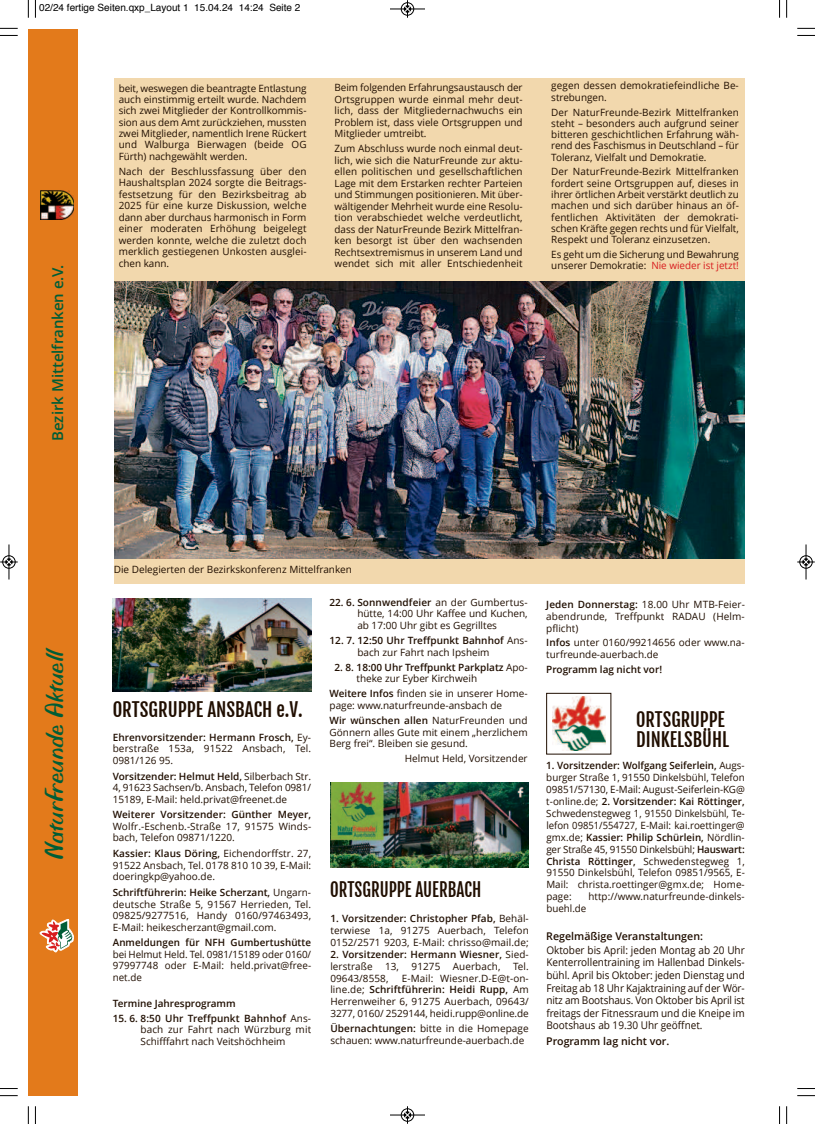
<style>
.page{position:relative;width:815px;height:1124px;background:#fff}
.page>*{position:absolute;margin:0;border:0;box-sizing:border-box;transform-origin:0 0}
.t1{font:27.5px "Biffo";color:#005d36}
.t2{font:18.75px/20px "Fjalla One";color:#200e00}
.t3{font:18.75px "Fjalla One";color:#200e00;scale:.9 1}
.t4{font:600 15px "Open Sans";color:#005d36}
.t5{font:10.62px/12.5px "Open Sans";color:#200e00;text-align:justify;scale:.94 1}
.t6{font:600 10.62px "Open Sans";color:#200e00}
.t7{font:10px/11.5px "Open Sans";color:#200e00;text-align:justify}
.t8{font:600 10px/11.6px "Open Sans";letter-spacing:.005em;color:#200e00}
.t9{font:10px "Helvetica";color:#000}
.s1{color:#d81d1f}
.s2{font-weight:600}
.s3{font-weight:400}
</style>
<div class="page">
<div style="left:114px;top:78px;width:631px;height:505px;background:#f2d8ad"></div>
<div style="left:28px;top:29px;width:50px;height:1066px;background:#e37a1b"></div>
<img style="left:41px;top:191px;width:33px;height:29px">
<svg style="left:40px;top:919px;width:34px;height:33px"></svg>
<img style="left:114px;top:281px;width:631px;height:277px">
<img style="left:553px;top:696px;width:52px;height:54px">
<div style="left:546px;top:693px;width:65px;height:61px;border:1px solid #200e00"></div>
<img style="left:113px;top:598px;width:198px;height:93px">
<img style="left:330px;top:782px;width:199px;height:85px">
<svg style="left:35px;top:0;width:1px;height:18px"></svg>
<svg style="left:0;top:35px;width:18px;height:1px"></svg>
<svg style="left:779px;top:0;width:1px;height:18px"></svg>
<svg style="left:797px;top:35px;width:18px;height:1px"></svg>
<svg style="left:35px;top:1106px;width:1px;height:17px"></svg>
<svg style="left:779px;top:1106px;width:1px;height:17px"></svg>
<svg style="left:28px;top:0;width:1px;height:18px"></svg>
<svg style="left:0;top:28px;width:18px;height:1px"></svg>
<svg style="left:786px;top:0;width:1px;height:18px"></svg>
<svg style="left:797px;top:28px;width:18px;height:1px"></svg>
<svg style="left:28px;top:1106px;width:1px;height:17px"></svg>
<svg style="left:0;top:1088px;width:18px;height:8px"></svg>
<svg style="left:786px;top:1106px;width:1px;height:17px"></svg>
<svg style="left:797px;top:1088px;width:18px;height:8px"></svg>
<div style="left:401px;top:2px;width:13px;height:14px;border:1px solid #fff;border-radius:50%"></div>
<hr style="left:390px;top:9px;width:35px;height:1px;background:#000">
<div style="left:401px;top:3px;width:13px;height:12px;border:1px solid #000;border-radius:50%"></div>
<svg style="left:404px;top:0;width:7px;height:18px"></svg>
<hr style="left:390px;top:1114px;width:35px;height:1px;background:#000">
<div style="left:401px;top:1108px;width:13px;height:13px;border:1px solid #000;border-radius:50%"></div>
<svg style="left:404px;top:1106px;width:7px;height:17px"></svg>
<div style="left:2px;top:555px;width:14px;height:13px;border:1px solid #fff;border-radius:50%"></div>
<hr style="left:9px;top:544px;width:1px;height:35px;background:#000">
<div style="left:3px;top:555px;width:12px;height:13px;border:1px solid #000;border-radius:50%"></div>
<svg style="left:0;top:558px;width:18px;height:7px"></svg>
<div style="left:799px;top:555px;width:14px;height:13px;border:1px solid #fff;border-radius:50%"></div>
<hr style="left:806px;top:544px;width:1px;height:35px;background:#000">
<div style="left:800px;top:555px;width:12px;height:13px;border:1px solid #000;border-radius:50%"></div>
<svg style="left:797px;top:558px;width:18px;height:7px"></svg>
<p class="t9" style="left:39px;top:4px;width:263px">02/24 fertige Seiten.qxp_Layout 1 15.04.24 14:24 Seite 2</p>
<h3 class="t4" style="left:52px;top:441px;width:178px;rotate:-90deg">Bezirk Mittelfranken e.V.</h3>
<p class="t7" style="left:119px;top:83px;width:189px">beit, weswegen die beantragte Entlastung auch einstimmig erteilt wurde. Nachdem sich zwei Mitglieder der Kontrollkommis&shy;sion aus dem Amt zur¸ckziehen, mussten zwei Mitglieder, namentlich Irene R¸ckert und Walburga Bierwagen (beide OG F¸rth) nachgew‰hlt werden.</p>
<p class="t7" style="left:119px;top:166px;width:189px">Nach der Beschlussfassung ¸ber den Haushaltsplan 2024 sorgte die Beitrags&shy;festsetzung f¸r den Bezirksbeitrag ab 2025 f¸r eine kurze Diskussion, welche dann aber durchaus harmonisch in Form einer moderaten Erhˆhung beigelegt werden konnte, welche die zuletzt doch merklich gestiegenen Unkosten ausglei&shy;chen kann.</p>
<p class="t7" style="left:335px;top:83px;width:190px">Beim folgenden Erfahrungsaustausch der Ortsgruppen wurde einmal mehr deut&shy;lich, dass der Mitgliedernachwuchs ein Problem ist, dass viele Ortsgruppen und Mitglieder umtreibt.</p>
<p class="t7" style="left:335px;top:144px;width:190px">Zum Abschluss wurde noch einmal deut&shy;lich, wie sich die NaturFreunde zur aktu&shy;ellen politischen und gesellschaftlichen Lage mit dem Erstarken rechter Parteien und Stimmungen positionieren. Mit ¸ber&shy;w‰ltigender Mehrheit wurde eine Resolu&shy;tion verabschiedet welche verdeutlicht, dass der NaturFreunde Bezirk Mittelfran&shy;ken besorgt ist ¸ber den wachsenden Rechtsextremismus in unserem Land und wendet sich mit aller Entschiedenheit</p>
<p class="t7" style="left:551px;top:81px;width:189px">gegen dessen demokratiefeindliche Be&shy;strebungen.</p>
<p class="t7" style="left:551px;top:107px;width:189px">Der NaturFreunde-Bezirk Mittelfranken steht ñ besonders auch aufgrund seiner bitteren geschichtlichen Erfahrung w‰h&shy;rend des Faschismus in Deutschland ñ f¸r Toleranz, Vielfalt und Demokratie.</p>
<p class="t7" style="left:551px;top:167px;width:189px">Der NaturFreunde-Bezirk Mittelfranken fordert seine Ortsgruppen auf, dieses in ihrer ˆrtlichen Arbeit verst‰rkt deutlich zu machen und sich dar¸ber hinaus an ˆf&shy;fentlichen Aktivit‰ten der demokrati&shy;schen Kr‰fte gegen rechts und f¸r Vielfalt, Respekt und Toleranz einzusetzen.</p>
<p class="t7" style="left:551px;top:249px;width:189px">Es geht um die Sicherung und Bewahrung unserer Demokratie: <span class="s1">Nie wieder ist jetzt!</span></p>
<h1 class="t1" style="left:37px;top:859px;width:210px;rotate:-90deg">NaturFreunde Aktuell</h1>
<p class="t7" style="left:114px;top:564px;width:240px">Die Delegierten der Bezirkskonferenz Mittelfranken</p>
<h2 class="t2" style="left:113px;top:700px;width:192px">ORTSGRUPPE ANSBACH e.V.</h2>
<p class="t7" style="left:113px;top:732px;width:200px"><span class="s2">Ehrenvorsitzender: Hermann Frosch,</span> Ey&shy;berstrafle 153a, 91522 Ansbach, Tel.<br>0981/126 95.</p>
<p class="t7" style="left:113px;top:771px;width:200px"><span class="s2">Vorsitzender: Helmut Held,</span> Silberbach Str.<br>4, 91623 Sachsen/b. Ansbach, Telefon 0981/ 15189, E-Mail: held.privat@freenet.de</p>
<p class="t8" style="left:113px;top:809px;width:200px">Weiterer Vorsitzender: G¸nther Meyer,</p>
<p class="t7" style="left:113px;top:821px;width:200px">Wolfr.-Eschenb.-Strafle 17, 91575 Winds&shy;bach, Telefon 09871/1220.</p>
<p class="t7" style="left:113px;top:848px;width:200px"><span class="s2">Kassier: Klaus Dˆring,</span> Eichendorffstr. 27, 91522 Ansbach, Tel. 0178 810 10 39, E-Mail: doeringkp@yahoo.de.</p>
<p class="t7" style="left:113px;top:887px;width:200px"><span class="s2">Schriftf¸hrerin: Heike Scherzant,</span> Ungarn&shy;deutsche Strafle 5, 91567 Herrieden, Tel.<br>09825/9277516, Handy 0160/97463493, E-Mail: heikescherzant@gmail.com.</p>
<p class="t8" style="left:113px;top:937px;width:200px">Anmeldungen f¸r NFH Gumbertush¸tte</p>
<p class="t7" style="left:113px;top:949px;width:200px">bei Helmut Held. Tel. 0981/15189 oder 0160/ 97997748 oder E-Mail: held.privat@free&shy;net.de</p>
<p class="t8" style="left:113px;top:998px;width:125px">Termine Jahresprogramm</p>
<p class="t7" style="left:141px;top:1013px;width:172px;text-indent:-28px"><span class="s2">15. 6. 8:50 Uhr Treffpunkt Bahnhof</span> Ans&shy;bach zur Fahrt nach W¸rzburg mit Schifffahrt nach Veitshˆchheim</p>
<p class="t7" style="left:357px;top:597px;width:172px;text-indent:-28px"><span class="s2">22. 6. Sonnwendfeier</span> an der Gumbertus&shy;h¸tte, 14:00 Uhr Kaffee und Kuchen, ab 17:00 Uhr gibt es Gegrilltes</p>
<p class="t8" style="left:357px;top:635px;width:172px;text-indent:-28px">12. 7. 12:50 Uhr Treffpunkt Bahnhof <span class="s3">Ans&shy;bach zur Fahrt nach Ipsheim</span></p>
<p class="t8" style="left:357px;top:662px;width:173px;text-indent:-22px">2. 8. 18:00 Uhr Treffpunkt Parkplatz <span class="s3">Apo&shy;theke zur Eyber Kirchweih</span></p>
<p class="t7" style="left:330px;top:688px;width:200px"><span class="s2">Weitere Infos</span> finden sie in unserer Home&shy;page: www.naturfreunde-ansbach de</p>
<p class="t7" style="left:330px;top:715px;width:200px"><span class="s2">Wir w¸nschen allen</span> NaturFreunden und Gˆnnern alles Gute mit einem Ñherzlichem Berg freiì. Bleiben sie gesund.</p>
<p class="t7" style="left:405px;top:753px;width:124px">Helmut Held, Vorsitzender</p>
<h2 class="t3" style="left:330px;top:877px;width:169px">ORTSGRUPPE AUERBACH</h2>
<p class="t7" style="left:330px;top:913px;width:200px;line-height:11.9px"><span class="s2">1. Vorsitzender: Christopher Pfab,</span> Beh‰l&shy;terwiese 1a, 91275 Auerbach, Telefon 0152/2571 9203, E-Mail: chrisso@mail.de;</p>
<p class="t8" style="left:330px;top:949px;width:200px">2. Vorsitzender: Hermann Wiesner, <span class="s3">Sied&shy;lerstrafle</span></p>
<p class="t7" style="left:385px;top:961px;width:15px">13,</p>
<p class="t7" style="left:412px;top:961px;width:30px">91275</p>
<p class="t7" style="left:453px;top:961px;width:49px">Auerbach,</p>
<p class="t7" style="left:513px;top:961px;width:17px">Tel.</p>
<p class="t7" style="left:330px;top:973px;width:60px">09643/8558,</p>
<p class="t7" style="left:330px;top:972px;width:200px;line-height:11.9px;text-indent:72px">E-Mail: Wiesner.D-E@t-on&shy;line.de; <span class="s2">Schriftf¸hrerin: Heidi Rupp,</span> Am Herrenweiher 6, 91275 Auerbach, 09643/ 3277, 0160/ 2529144, heidi.rupp@online.de</p>
<p class="t7" style="left:330px;top:1023px;width:200px;line-height:11.9px"><span class="s2">‹bernachtungen:</span> bitte in die Homepage schauen: www.naturfreunde-auerbach.de</p>
<p class="t7" style="left:546px;top:599px;width:200px;line-height:11.9px"><span class="s2">Jeden Donnerstag:</span> 18.00 Uhr MTB-Feier&shy;abendrunde, Treffpunkt RADAU (Helm&shy;pflicht)</p>
<p class="t7" style="left:546px;top:637px;width:200px;line-height:11.9px"><span class="s2">Infos</span> unter 0160/99214656 oder www.na&shy;turfreunde-auerbach.de</p>
<p class="t8" style="left:546px;top:664px;width:117px">Programm lag nicht vor!</p>
<h2 class="t2" style="left:636px;top:709px;width:94px">ORTSGRUPPE<br>DINKELSB‹HL</h2>
<p class="t7" style="left:546px;top:760px;width:200px;line-height:11.9px"><span class="s2">1. Vorsitzender: Wolfgang Seiferlein,</span> Augs&shy;burger Strafle 1, 91550 Dinkelsb¸hl, Telefon 09851/57130, E-Mail: August-Seiferlein-KG@ t-online.de; <span class="s2">2. Vorsitzender: Kai Rˆttinger, </span>Schwedenstegweg 1, 91550 Dinkelsb¸hl, Te&shy;lefon 09851/554727, E-Mail: kai.roettinger@ gmx.de; <span class="s2">Kassier: Philip Sch¸rlein,</span> Nˆrdlin&shy;ger Strafle 45, 91550 Dinkelsb¸hl; <span class="s2">Hauswart:<br>Christa Rˆttinger,</span> Schwedenstegweg 1, 91550 Dinkelsb¸hl, Telefon 09851/9565, E-Mail: christa.roettinger@gmx.de; Home&shy;page:</p>
<p class="t7" style="left:588px;top:891px;width:158px">http://www.naturfreunde-dinkels-</p>
<p class="t7" style="left:546px;top:903px;width:42px">buehl.de</p>
<p class="t6" style="left:546px;top:931px;width:158px">Regelm‰flige Veranstaltungen:</p>
<p class="t5" style="left:546px;top:944px;width:213px">Oktober bis April: jeden Montag ab 20 Uhr Kenterrollentraining im Hallenbad Dinkels&shy;b¸hl. April bis Oktober: jeden Dienstag und Freitag ab 18 Uhr Kajaktraining auf der Wˆr&shy;nitz am Bootshaus. Von Oktober bis April ist freitags der Fitnessraum und die Kneipe im Bootshaus ab 19.30 Uhr geˆffnet.</p>
<p class="t6" style="left:546px;top:1036px;width:125px">Programm lag nicht vor.</p>
</div>
